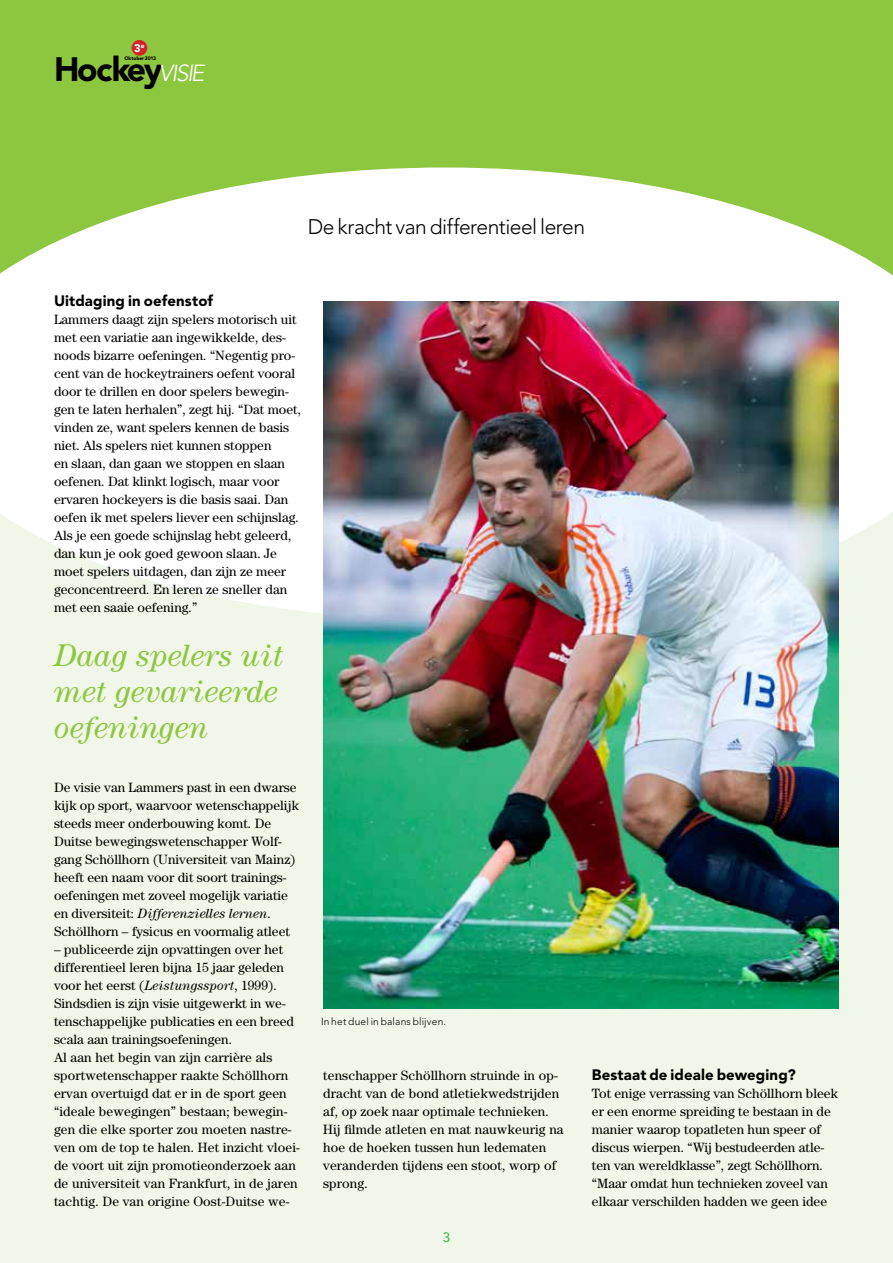
<style>
.page{position:relative;width:893px;height:1263px;background:#f0f7e8}
.page>*{position:absolute;margin:0;border:0;box-sizing:border-box;transform-origin:0 0}
.t1{font:900 33.6px "Avenir LT Std";letter-spacing:-.065em;color:#000}
.t2{font:italic 31.5px/36px "Century Std";color:#8dc63f}
.t3{font:300 21px "Avenir LT Std";letter-spacing:-.02em;color:#000}
.t4{font:900 15px "Avenir LT Std";letter-spacing:.01em;color:#000}
.t5{font:13.5px/18px "Century Std";color:#000}
.t6{font:13.5px "Avenir LT Std";color:#41ad49}
.t7{font:900 11.1px "Avenir LT Std";color:#fff}
.t8{font:300 10.2px "Avenir LT Std";letter-spacing:.015em;color:#000}
.t9{font:900 5.1px "Avenir LT Std";letter-spacing:-.015em;color:#000}
.s1{font-weight:300;font-style:italic;font-size:23.1px;color:#fff}
.s2{font-style:italic}
</style>
<div class="page">
<div style="left:0;top:0;width:893px;height:319px;background:#8dc63f"></div>
<svg style="left:0;top:167px;width:893px;height:446px;fill:#fff"></svg>
<div style="left:132px;top:40px;width:15px;height:16px;background:#d2232a;border-radius:50%"></div>
<img style="left:323px;top:302px;width:516px;height:706px">
<p class="t7" style="left:134px;top:41px;width:12px">3<sup>e</sup></p>
<h1 class="t1" style="left:54px;top:49px;width:152px">Hockey<span class="s1">VISIE</span></h1>
<p class="t9" style="left:124px;top:55px;width:33px">Oktober 2013</p>
<h3 class="t3" style="left:308px;top:214px;width:279px">De kracht van differentieel leren</h3>
<p class="t4" style="left:54px;top:292px;width:161px">Uitdaging in oefenstof</p>
<p class="t5" style="left:54px;top:310px;width:249px">Lammers daagt zijn spelers motorisch uit met een variatie aan ingewikkelde, des&shy;noods bizarre oefeningen. “Negentig pro&shy;cent van de hockeytrainers oefent vooral door te drillen en door spelers bewegin&shy;gen te laten herhalen”, zegt hij. “Dat moet, vinden ze, want spelers kennen de basis niet. Als spelers niet kunnen stoppen<br>en slaan, dan gaan we stoppen en slaan oefenen. Dat klinkt logisch, maar voor ervaren hockeyers is die basis saai. Dan oefen ik met spelers liever een schijnslag.<br>Als je een goede schijnslag hebt geleerd, dan kun je ook goed gewoon slaan. Je moet spelers uitdagen, dan zijn ze meer geconcentreerd. En leren ze sneller dan met een saaie oefening.”</p>
<h2 class="t2" style="left:54px;top:637px;width:231px">Daag spelers uit met gevarieerde oefeningen</h2>
<p class="t5" style="left:54px;top:778px;width:246px">De visie van Lammers past in een dwarse kijk op sport, waarvoor wetenschappelijk steeds meer onderbouwing komt. De Duitse bewegingswetenschapper Wolf&shy;gang Schöllhorn (Universiteit van Mainz) heeft een naam voor dit soort trainings&shy;oefeningen met zoveel mogelijk variatie en diversiteit: <span class="s2">Differenzielles lernen</span>.<br>Schöllhorn – fysicus en voormalig atleet</p>
<p class="t5" style="left:54px;top:940px;width:247px">– publiceerde zijn opvattingen over het differentieel leren bijna 15 jaar geleden voor het eerst (<span class="s2">Leistungssport</span>, 1999).<br>Sindsdien is zijn visie uitgewerkt in we&shy;tenschappelijke publicaties en een breed scala aan trainingsoefeningen.<br>Al aan het begin van zijn carrière als sportwetenschapper raakte Schöllhorn ervan overtuigd dat er in de sport geen “ideale bewegingen” bestaan; bewegin&shy;gen die elke sporter zou moeten nastre&shy;ven om de top te halen. Het inzicht vloei&shy;de voort uit zijn promotieonderzoek aan de universiteit van Frankfurt, in de jaren tachtig. De van origine Oost-Duitse we-</p>
<p class="t8" style="left:321px;top:1016px;width:127px">In het duel in balans blijven.</p>
<p class="t5" style="left:323px;top:1066px;width:242px">tenschapper Schöllhorn struinde in op&shy;dracht van de bond atletiekwedstrijden af, op zoek naar optimale technieken.<br>Hij filmde atleten en mat nauwkeurig na hoe de hoeken tussen hun ledematen veranderden tijdens een stoot, worp of sprong.</p>
<p class="t6" style="left:443px;top:1229px;width:9px">3</p>
<p class="t4" style="left:592px;top:1066px;width:205px">Bestaat de ideale beweging?</p>
<p class="t5" style="left:592px;top:1084px;width:248px">Tot enige verrassing van Schöllhorn bleek er een enorme spreiding te bestaan in de manier waarop topatleten hun speer of discus wierpen. “Wij bestudeerden atle&shy;ten van wereldklasse”, zegt Schöllhorn. “Maar omdat hun technieken zoveel van elkaar verschilden hadden we geen idee</p>
</div>
